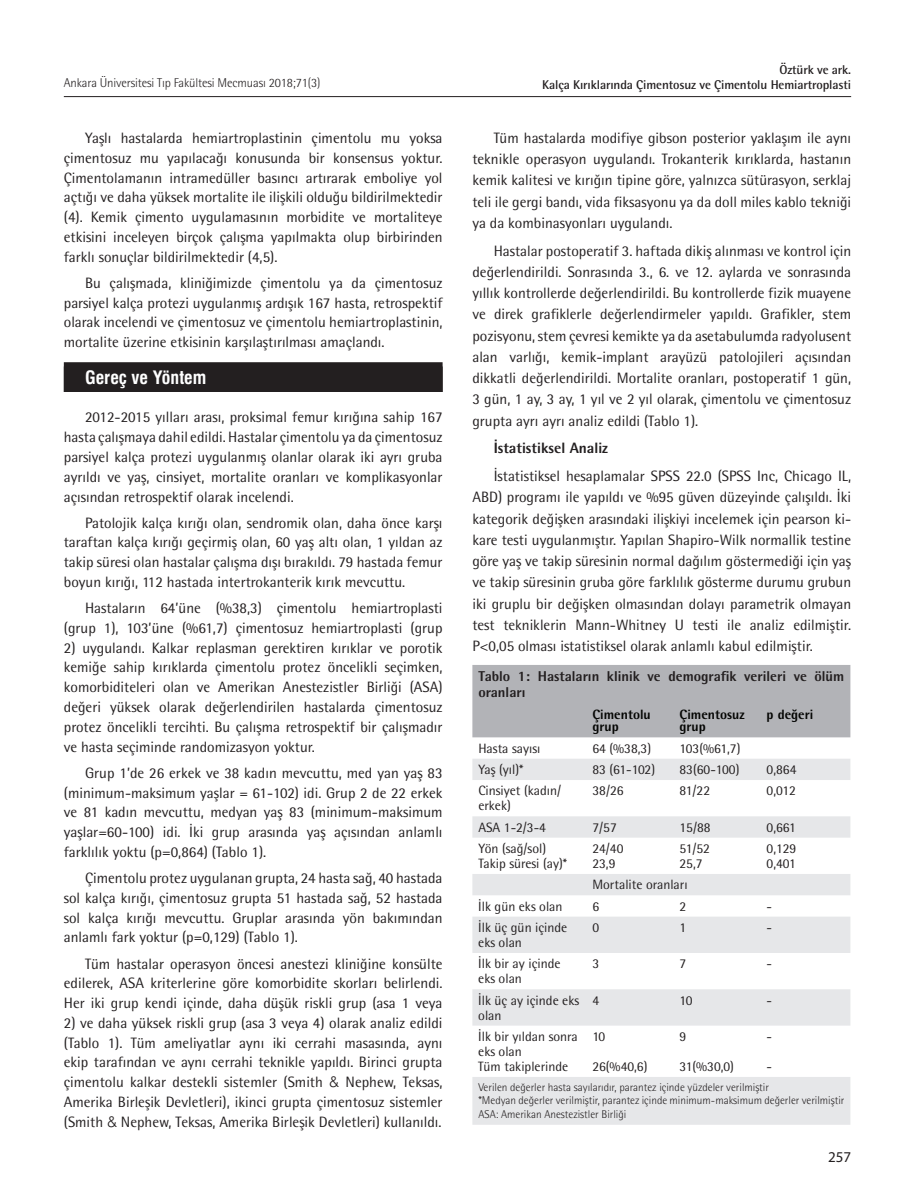
<style>
.page{position:relative;width:915px;height:1191px;background:#fff}
.page>*{position:absolute;margin:0;border:0;box-sizing:border-box;transform-origin:0 0}
.t1{font:18px "Swiss Condensed Bold Tr";color:#fff}
.t2{font:15px/19.8px "Rotis Semi Sans Std";color:#231f20;text-align:justify}
.t3{font:800 15px "Rotis Semi Sans Std";color:#231f20}
.t4{font:15px "Myriad Pro";color:#231f20}
.t5{font:800 14.25px/16.5px "Rotis Semi Sans Std";color:#231f20}
.t6{font:13.5px/15px "Rotis Semi Sans Std";color:#231f20}
.t7{font:800 13.5px/12.8px "Rotis Semi Sans Std";color:#040503}
.t8{font:700 12.75px/15px "Rotis Semi Sans Std";letter-spacing:-.01em;color:#231f20;text-align:right}
.t9{font:300 12.75px "Rotis Semi Sans Std";letter-spacing:-.01em;color:#231f20}
.t10{font:300 11.25px/13.5px "Rotis Semi Sans Std";color:#231f20}
.s1{font-family:"Swiss Light Tr"}
</style>
<div class="page">
<hr style="left:64px;top:96px;width:786px;height:1px;background:#231f20">
<div style="left:64px;top:362px;width:378px;height:30px;background:#231f20"></div>
<div style="left:472px;top:665px;width:378px;height:72px;background:#b2b3b7"></div>
<svg style="left:472px;top:759px;width:378px;height:365px"></svg>
<p class="t9" style="left:64px;top:76px;width:258px">Ankara Üniversitesi Tıp Fakültesi Mecmuası 2018;71(3)</p>
<p class="t2" style="left:64px;top:128px;width:380px;text-indent:21px">Yaşlı hastalarda hemiartroplastinin çimentolu mu yoksa çimentosuz mu yapılacağı konusunda bir konsensus yoktur.<br>Çimentolamanın intramedüller basıncı artırarak emboliye yol açtığı ve daha yüksek mortalite ile ilişkili olduğu bildirilmektedir (4). Kemik çimento uygulamasının morbidite ve mortaliteye etkisini inceleyen birçok çalışma yapılmakta olup birbirinden farklı sonuçlar bildirilmektedir (4,5).</p>
<p class="t2" style="left:64px;top:273px;width:380px;text-indent:21px">Bu çalışmada, kliniğimizde çimentolu ya da çimentosuz parsiyel kalça protezi uygulanmış ardışık 167 hasta, retrospektif olarak incelendi ve çimentosuz ve çimentolu hemiartroplastinin, mortalite üzerine etkisinin karşılaştırılması amaçlandı.</p>
<p class="t1" style="left:85px;top:366px;width:123px">Gereç ve Yöntem</p>
<p class="t2" style="left:64px;top:407px;width:380px;text-indent:21px">2012-2015 yılları arası, proksimal femur kırığına sahip 167 hasta çalışmaya dahil edildi. Hastalar çimentolu ya da çimentosuz parsiyel kalça protezi uygulanmış olanlar olarak iki ayrı gruba ayrıldı ve yaş, cinsiyet, mortalite oranları ve komplikasyonlar açısından retrospektif olarak incelendi.</p>
<p class="t2" style="left:64px;top:512px;width:380px;text-indent:21px">Patolojik kalça kırığı olan, sendromik olan, daha önce karşı taraftan kalça kırığı geçirmiş olan, 60 yaş altı olan, 1 yıldan az takip süresi olan hastalar çalışma dışı bırakıldı. 79 hastada femur boyun kırığı, 112 hastada intertrokanterik kırık mevcuttu.</p>
<p class="t2" style="left:64px;top:598px;width:380px;text-align:right">Hastaların 64’üne (%38,3) çimentolu hemiartroplasti (grup 1), 103’üne (%61,7) çimentosuz hemiartroplasti (grup</p>
<p class="t2" style="left:64px;top:637px;width:380px">2) uygulandı. Kalkar replasman gerektiren kırıklar ve porotik kemiğe sahip kırıklarda çimentolu protez öncelikli seçimken, komorbiditeleri olan ve Amerikan Anestezistler Birliği (ASA) değeri yüksek olarak değerlendirilen hastalarda çimentosuz protez öncelikli tercihti. Bu çalışma retrospektif bir çalışmadır ve hasta seçiminde randomizasyon yoktur.</p>
<p class="t2" style="left:64px;top:762px;width:380px;text-indent:21px">Grup 1’de 26 erkek ve 38 kadın mevcuttu, med yan yaş 83 (minimum-maksimum yaşlar = 61-102) idi. Grup 2 de 22 erkek ve 81 kadın mevcuttu, medyan yaş 83 (minimum-maksimum yaşlar=60-100) idi. İki grup arasında yaş açısından anlamlı farklılık yoktu (p=0,864) (Tablo 1).</p>
<p class="t2" style="left:64px;top:868px;width:380px;text-indent:21px">Çimentolu protez uygulanan grupta, 24 hasta sağ, 40 hastada sol kalça kırığı, çimentosuz grupta 51 hastada sağ, 52 hastada sol kalça kırığı mevcuttu. Gruplar arasında yön bakımından anlamlı fark yoktur (p=0,129) (Tablo 1).</p>
<p class="t2" style="left:64px;top:953px;width:380px;text-indent:21px">Tüm hastalar operasyon öncesi anestezi kliniğine konsülte edilerek, ASA kriterlerine göre komorbidite skorları belirlendi.<br>Her iki grup kendi içinde, daha düşük riskli grup (asa 1 veya</p>
<p class="t2" style="left:64px;top:1012px;width:380px">2) ve daha yüksek riskli grup (asa 3 veya 4) olarak analiz edildi (Tablo 1). Tüm ameliyatlar aynı iki cerrahi masasında, aynı ekip tarafından ve aynı cerrahi teknikle yapıldı. Birinci grupta çimentolu kalkar destekli sistemler (Smith <span class="s1">&amp;</span> Nephew, Teksas, Amerika Birleşik Devletleri), ikinci grupta çimentosuz sistemler (Smith <span class="s1">&amp;</span> Nephew, Teksas, Amerika Birleşik Devletleri) kullanıldı.</p>
<p class="t8" style="left:542px;top:62px;width:310px">Öztürk ve ark.<br>Kalça Kırıklarında Çimentosuz ve Çimentolu Hemiartroplasti</p>
<p class="t2" style="left:472px;top:127px;width:380px;line-height:21.3px;text-indent:21px">Tüm hastalarda modifiye gibson posterior yaklaşım ile aynı teknikle operasyon uygulandı. Trokanterik kırıklarda, hastanın kemik kalitesi ve kırığın tipine göre, yalnızca sütürasyon, serklaj teli ile gergi bandı, vida fiksasyonu ya da doll miles kablo tekniği ya da kombinasyonları uygulandı.</p>
<p class="t2" style="left:472px;top:240px;width:380px;line-height:21.3px;text-indent:21px">Hastalar postoperatif 3. haftada dikiş alınması ve kontrol için değerlendirildi. Sonrasında 3., 6. ve 12. aylarda ve sonrasında yıllık kontrollerde değerlendirildi. Bu kontrollerde fizik muayene ve direk grafiklerle değerlendirmeler yapıldı. Grafikler, stem pozisyonu, stem çevresi kemikte ya da asetabulumda radyolusent alan varlığı, kemik-implant arayüzü patolojileri açısından dikkatli değerlendirildi. Mortalite oranları, postoperatif 1 gün, 3 gün, 1 ay, 3 ay, 1 yıl ve 2 yıl olarak, çimentolu ve çimentosuz grupta ayrı ayrı analiz edildi (Tablo 1).</p>
<p class="t3" style="left:493px;top:439px;width:116px">İstatistiksel Analiz</p>
<p class="t2" style="left:472px;top:465px;width:380px;line-height:21.3px;text-indent:21px">İstatistiksel hesaplamalar SPSS 22.0 (SPSS Inc, Chicago IL, ABD) programı ile yapıldı ve %95 güven düzeyinde çalışıldı. İki kategorik değişken arasındaki ilişkiyi incelemek için pearson ki&shy;kare testi uygulanmıştır. Yapılan Shapiro-Wilk normallik testine göre yaş ve takip süresinin normal dağılım göstermediği için yaş ve takip süresinin gruba göre farklılık gösterme durumu grubun iki gruplu bir değişken olmasından dolayı parametrik olmayan test tekniklerin Mann-Whitney U testi ile analiz edilmiştir.<br>P&lt;0,05 olması istatistiksel olarak anlamlı kabul edilmiştir.</p>
<p class="t5" style="left:478px;top:667px;width:367px">Tablo 1: Hastaların klinik ve demografik verileri ve ölüm oranları</p>
<p class="t7" style="left:592px;top:707px;width:60px">Çimentolu grup</p>
<p class="t7" style="left:679px;top:707px;width:67px">Çimentosuz grup</p>
<p class="t7" style="left:766px;top:707px;width:48px">p değeri</p>
<p class="t6" style="left:478px;top:740px;width:63px">Hasta sayısı</p>
<p class="t6" style="left:592px;top:740px;width:60px">64 (%38,3)</p>
<p class="t6" style="left:679px;top:740px;width:62px">103(%61,7)</p>
<p class="t6" style="left:478px;top:762px;width:47px">Yaş (yıl)*</p>
<p class="t6" style="left:592px;top:762px;width:64px">83 (61-102)</p>
<p class="t6" style="left:679px;top:762px;width:61px">83(60-100)</p>
<p class="t6" style="left:766px;top:762px;width:31px">0,864</p>
<p class="t6" style="left:478px;top:783px;width:84px">Cinsiyet (kadın/ erkek)</p>
<p class="t6" style="left:592px;top:783px;width:33px">38/26</p>
<p class="t6" style="left:679px;top:783px;width:32px">81/22</p>
<p class="t6" style="left:766px;top:783px;width:31px">0,012</p>
<p class="t6" style="left:478px;top:819px;width:69px">ASA 1-2/3-4</p>
<p class="t6" style="left:592px;top:819px;width:26px">7/57</p>
<p class="t6" style="left:679px;top:819px;width:33px">15/88</p>
<p class="t6" style="left:766px;top:819px;width:31px">0,661</p>
<p class="t6" style="left:478px;top:840px;width:90px">Yön (sağ/sol)<br>Takip süresi (ay)*</p>
<p class="t6" style="left:592px;top:840px;width:33px">24/40<br>23,9</p>
<p class="t6" style="left:679px;top:840px;width:32px">51/52<br>25,7</p>
<p class="t6" style="left:766px;top:840px;width:31px">0,129<br>0,401</p>
<p class="t6" style="left:592px;top:877px;width:97px">Mortalite oranları</p>
<p class="t6" style="left:478px;top:898px;width:86px">İlk gün eks olan</p>
<p class="t6" style="left:592px;top:898px;width:8px">6</p>
<p class="t6" style="left:679px;top:898px;width:8px">2</p>
<p class="t6" style="left:766px;top:898px;width:7px">-</p>
<p class="t6" style="left:478px;top:919px;width:90px">İlk üç gün içinde eks olan</p>
<p class="t6" style="left:592px;top:919px;width:8px">0</p>
<p class="t6" style="left:679px;top:919px;width:8px">1</p>
<p class="t6" style="left:766px;top:919px;width:7px">-</p>
<p class="t6" style="left:478px;top:956px;width:84px">İlk bir ay içinde eks olan</p>
<p class="t6" style="left:592px;top:956px;width:8px">3</p>
<p class="t6" style="left:679px;top:956px;width:8px">7</p>
<p class="t6" style="left:766px;top:956px;width:7px">-</p>
<p class="t6" style="left:478px;top:992px;width:102px">İlk üç ay içinde eks olan</p>
<p class="t6" style="left:592px;top:992px;width:8px">4</p>
<p class="t6" style="left:679px;top:992px;width:15px">10</p>
<p class="t6" style="left:766px;top:992px;width:7px">-</p>
<p class="t6" style="left:478px;top:1028px;width:101px">İlk bir yıldan sonra eks olan<br>Tüm takiplerinde</p>
<p class="t6" style="left:592px;top:1028px;width:15px">10</p>
<p class="t6" style="left:679px;top:1028px;width:8px">9</p>
<p class="t6" style="left:679px;top:1058px;width:56px">31(%30,0)</p>
<p class="t6" style="left:766px;top:1028px;width:7px">-</p>
<p class="t6" style="left:766px;top:1058px;width:7px">-</p>
<p class="t10" style="left:478px;top:1080px;width:367px">Verilen değerler hasta sayılarıdır, parantez içinde yüzdeler verilmiştir<br>*Medyan değerler verilmiştir, parantez içinde minimum-maksimum değerler verilmiştir<br>ASA: Amerikan Anestezistler Birliği</p>
<p class="t6" style="left:592px;top:1058px;width:57px">26(%40,6)</p>
<p class="t4" style="left:827px;top:1147px;width:25px">257</p>
</div>
